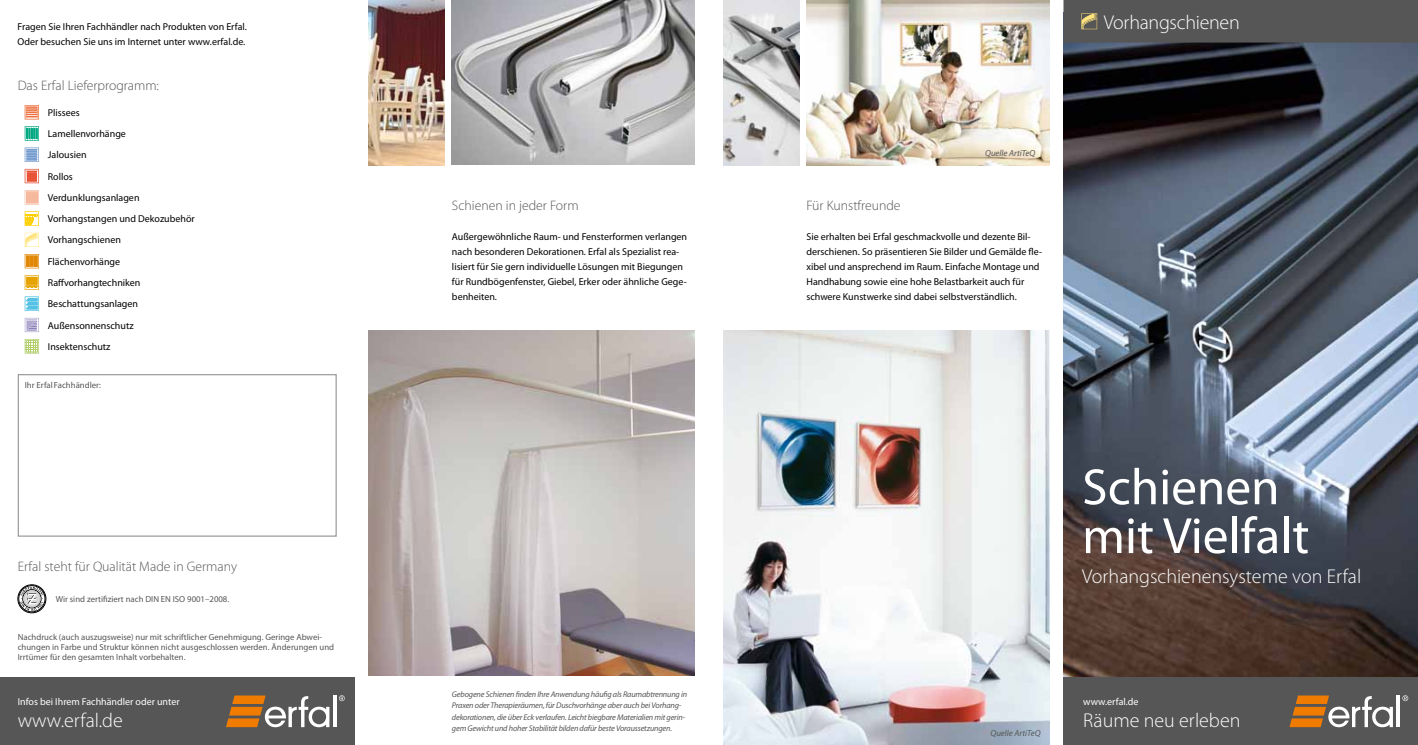
<style>
.page{position:relative;width:1418px;height:745px;background:#fff}
.page>*{position:absolute;margin:0;border:0;box-sizing:border-box;transform-origin:0 0}
.t1{font:51.25px/48.8px "Myriad Pro";color:#fff}
.t2{font:300 20px "Myriad Pro";color:#fff}
.t3{font:300 13.75px "Myriad Pro";color:#565656}
.t4{font:10px/21.2px "Myriad Pro";color:#000}
.t5{font:10px "Myriad Pro";color:#fff}
.t6{font:8.75px/10px "Myriad Pro";color:#565656}
.t7{font:italic 8.75px "Myriad Pro";color:#565656}
.t8{font:italic 8.25px/11.4px "Myriad Pro";letter-spacing:-.02em;color:#565656}
</style>
<div class="page">
<img style="left:1063px;top:43px;width:354px;height:634px">
<div style="left:1063px;top:677px;width:354px;height:67px;background:#565656"></div>
<svg style="left:1402px;top:695px;width:6px;height:5px"></svg>
<hr style="left:1396px;top:695px;width:3px;height:31px;background:#fff">
<svg style="left:1289px;top:695px;width:103px;height:31px"></svg>
<div style="left:1063px;top:0;width:354px;height:43px;background:#565656"></div>
<div style="left:0;top:677px;width:354px;height:67px;background:#565656"></div>
<svg style="left:339px;top:695px;width:6px;height:5px"></svg>
<hr style="left:333px;top:695px;width:3px;height:31px;background:#fff">
<svg style="left:226px;top:695px;width:103px;height:31px"></svg>
<div style="left:18px;top:374px;width:319px;height:162px;border:1px solid #9c9d9d"></div>
<div style="left:18px;top:584px;width:28px;height:28px;border:1px solid #000;border-radius:50%"></div>
<div style="left:19px;top:585px;width:26px;height:26px;border:1px solid #000;border-radius:50%"></div>
<svg style="left:20px;top:586px;width:24px;height:24px"></svg>
<svg style="left:25px;top:105px;width:14px;height:14px"></svg>
<svg style="left:25px;top:126px;width:14px;height:14px"></svg>
<svg style="left:25px;top:148px;width:14px;height:14px"></svg>
<svg style="left:25px;top:169px;width:14px;height:14px"></svg>
<svg style="left:25px;top:190px;width:14px;height:14px"></svg>
<svg style="left:25px;top:211px;width:14px;height:14px"></svg>
<svg style="left:24px;top:232px;width:15px;height:15px"></svg>
<svg style="left:25px;top:254px;width:14px;height:14px"></svg>
<svg style="left:25px;top:275px;width:14px;height:14px"></svg>
<svg style="left:25px;top:296px;width:14px;height:14px"></svg>
<svg style="left:25px;top:318px;width:14px;height:14px"></svg>
<svg style="left:25px;top:339px;width:14px;height:14px"></svg>
<img style="left:369px;top:330px;width:325px;height:345px">
<img style="left:806px;top:0;width:243px;height:165px">
<img style="left:723px;top:330px;width:326px;height:414px">
<img style="left:723px;top:0;width:76px;height:165px">
<img style="left:452px;top:0;width:242px;height:165px">
<img style="left:369px;top:0;width:76px;height:165px">
<p class="t4" style="left:18px;top:19px;width:231px;line-height:15px">Fragen Sie Ihren Fachhändler nach Produkten von Erfal.<br>Oder besuchen Sie uns im Internet unter www.erfal.de.</p>
<h3 class="t3" style="left:18px;top:77px;width:143px">Das Erfal Lieferprogramm:</h3>
<p class="t4" style="left:48px;top:101px;width:148px">Plissees<br>Lamellenvorhänge<br>Jalousien<br>Rollos<br>Verdunklungsanlagen<br>Vorhangstangen und Dekozubehör<br>Vorhangschienen<br>Flächenvorhänge<br>Raffvorhangtechniken<br>Beschattungsanlagen<br>Außensonnenschutz<br>Insektenschutz</p>
<p class="t6" style="left:25px;top:379px;width:78px">Ihr Erfal Fachhändler:</p>
<h3 class="t3" style="left:18px;top:557px;width:221px">Erfal steht für Qualität Made in Germany</h3>
<p class="t6" style="left:56px;top:593px;width:175px">Wir sind zertifiziert nach DIN EN ISO 9001–2008.</p>
<p class="t6" style="left:18px;top:631px;width:318px">Nachdruck (auch auszugsweise) nur mit schriftlicher Genehmigung. Geringe Abwei&shy;chungen in Farbe und Struktur können nicht ausgeschlossen werden. Änderungen und<br>Irrtümer für den gesamten Inhalt vorbehalten.</p>
<p class="t5" style="left:18px;top:694px;width:163px">Infos bei Ihrem Fachhändler oder unter</p>
<h2 class="t2" style="left:18px;top:708px;width:107px">www.erfal.de</h2>
<h3 class="t3" style="left:452px;top:197px;width:128px">Schienen in jeder Form</h3>
<p class="t4" style="left:452px;top:229px;width:237px;line-height:15px">Außergewöhnliche Raum- und Fensterformen verlangen nach besonderen Dekorationen. Erfal als Spezialist rea&shy;lisiert für Sie gern individuelle Lösungen mit Biegungen für Rundbögenfenster, Giebel, Erker oder ähnliche Gege&shy;benheiten.</p>
<p class="t8" style="left:452px;top:688px;width:237px">Gebogene Schienen finden Ihre Anwendung häufig als Raumabtrennung in Praxen oder Therapieräumen, für Duschvorhänge aber auch bei Vorhang&shy;dekorationen, die über Eck verlaufen. Leicht biegbare Materialien mit gerin&shy;gem Gewicht und hoher Stabilität bilden dafür beste Voraussetzungen.</p>
<p class="t7" style="left:985px;top:147px;width:52px">Quelle ArtiTeQ</p>
<h3 class="t3" style="left:806px;top:197px;width:96px">Für Kunstfreunde</h3>
<p class="t4" style="left:806px;top:229px;width:237px;line-height:15px">Sie erhalten bei Erfal geschmackvolle und dezente Bil&shy;derschienen. So präsentieren Sie Bilder und Gemälde fle&shy;xibel und ansprechend im Raum. Einfache Montage und Handhabung sowie eine hohe Belastbarkeit auch für schwere Kunstwerke sind dabei selbstverständlich.</p>
<h2 class="t2" style="left:1103px;top:10px;width:137px">Vorhangschienen</h2>
<h1 class="t1" style="left:1082px;top:461px;width:228px">Schienen mit Vielfalt</h1>
<h2 class="t2" style="left:1082px;top:564px;width:280px">Vorhangschienensysteme von Erfal</h2>
<p class="t7" style="left:990px;top:726px;width:52px">Quelle ArtiTeQ</p>
<p class="t5" style="left:1083px;top:694px;width:57px">www.erfal.de</p>
<h2 class="t2" style="left:1083px;top:708px;width:159px">Räume neu erleben</h2>
</div>
